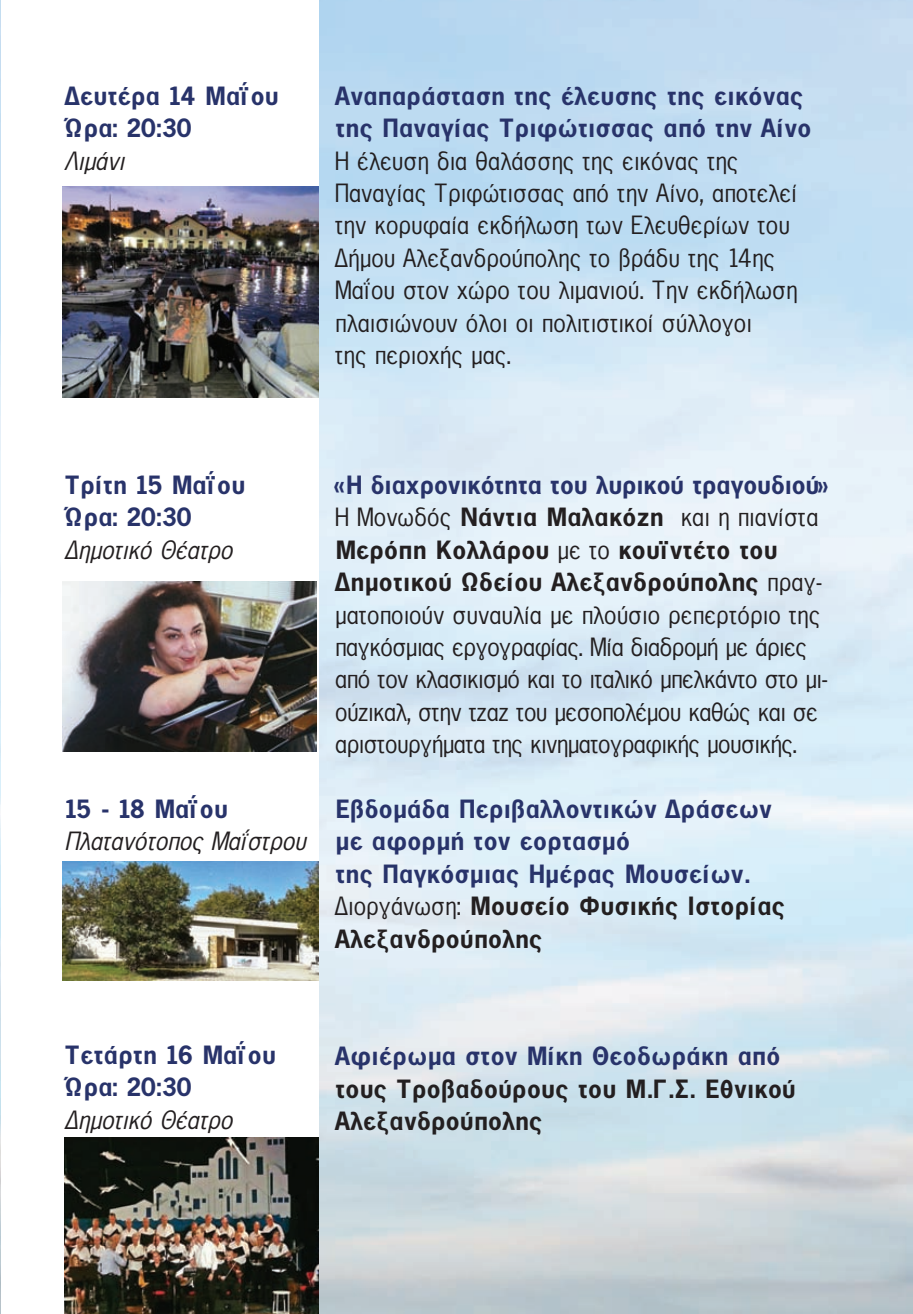
<style>
.page{position:relative;width:913px;height:1314px;background:#fff}
.page>*{position:absolute;margin:0;border:0;box-sizing:border-box;transform-origin:0 0}
.t1{font:27px/32.4px "UB News Letter Bold";color:#28336a}
.t2{font:27px/32.4px "UB News Letter";color:#231f20}
.t3{font:27px/32.4px "UB News Letter";letter-spacing:-.02em;color:#231f20}
.t4{font:27px/32.4px "UB News Letter Bold";color:#231f20}
.t5{font:27px "UB News Letter Italic";color:#231f20}
.s1{font-family:"UB News Letter Bold"}
.s2{font-family:"UB News Letter"}
.s3{font-family:"UB News Letter";color:#231f20}
.s4{color:#231f20}
</style>
<div class="page">
<img style="left:65px;top:1137px;width:254px;height:177px">
<img style="left:63px;top:862px;width:256px;height:118px">
<img style="left:63px;top:186px;width:256px;height:211px">
<img style="left:0;top:0;width:1px;height:1314px">
<img style="left:63px;top:581px;width:253px;height:170px">
<p class="t1" style="left:64px;top:79px;width:215px">Δευτέρα 14 Μαΐου<br>Ώρα: 20:30</p>
<p class="t5" style="left:64px;top:148px;width:60px">Λιμάνι</p>
<p class="t1" style="left:334px;top:79px;width:477px">Αναπαράσταση της έλευσης της εικόνας της Παναγίας Τριφώτισσας από την Αίνο</p>
<p class="t2" style="left:334px;top:145px;width:464px">Η έλευση δια θαλάσσης της εικόνας της Παναγίας Τριφώτισσας από την Αίνο, αποτελεί την κορυφαία εκδήλωση των Ελευθερίων του Δήμου Αλεξανδρούπολης το βράδυ της 14ης Μαΐου στον χώρο του λιμανιού. Την εκδήλωση πλαισιώνουν όλοι οι πολιτιστικοί σύλλογοι<br>της περιοχής μας.</p>
<p class="t1" style="left:64px;top:468px;width:182px">Τρίτη 15 Μαΐου<br>Ώρα: 20:30</p>
<p class="t5" style="left:64px;top:537px;width:169px">Δημοτικό Θέατρο</p>
<p class="t1" style="left:64px;top:793px;width:164px">15 - 18 Μαΐου</p>
<p class="t5" style="left:64px;top:829px;width:242px">Πλατανότοπος Μαΐστρου</p>
<p class="t1" style="left:334px;top:468px;width:496px">«Η διαχρονικότητα του λυρικού τραγουδιού»</p>
<p class="t2" style="left:334px;top:502px;width:484px">Η Μονωδός <span class="s1">Νάντια Μαλακόζη</span> και η πιανίστα</p>
<p class="t4" style="left:334px;top:533px;width:489px">Μερόπη Κολλάρου <span class="s2">με το</span> κουϊντέτο του<br>Δημοτικού Ωδείου Αλεξανδρούπολης <span class="s2">πραγ-</span></p>
<p class="t3" style="left:334px;top:599px;width:494px">ματοποιούν συναυλία με πλούσιο ρεπερτόριο της παγκόσμιας εργογραφίας. Μία διαδρομή με άριες από τον κλασικισμό και το ιταλικό μπελκάντο στο μι&shy;ούζικαλ, στην τζαζ του μεσοπολέμου καθώς και σε αριστουργήματα της κινηματογραφικής μουσικής.</p>
<p class="t1" style="left:334px;top:793px;width:451px">Εβδομάδα Περιβαλλοντικών Δράσεων με αφορμή τον εορτασμό<br>της Παγκόσμιας Ημέρας Μουσείων.<br><span class="s3">Διοργάνωση:</span> <span class="s4">Μουσείο Φυσικής Ιστορίας<br>Αλεξανδρούπολης</span></p>
<p class="t1" style="left:64px;top:1038px;width:212px">Τετάρτη 16 Μαΐου<br>Ώρα: 20:30</p>
<p class="t5" style="left:64px;top:1107px;width:169px">Δημοτικό Θέατρο</p>
<p class="t1" style="left:334px;top:1040px;width:446px">Αφιέρωμα στον Μίκη Θεοδωράκη από</p>
<p class="t4" style="left:334px;top:1072px;width:462px">τους Τροβαδούρους του Μ.Γ.Σ. Εθνικού<br>Αλεξανδρούπολης</p>
</div>
